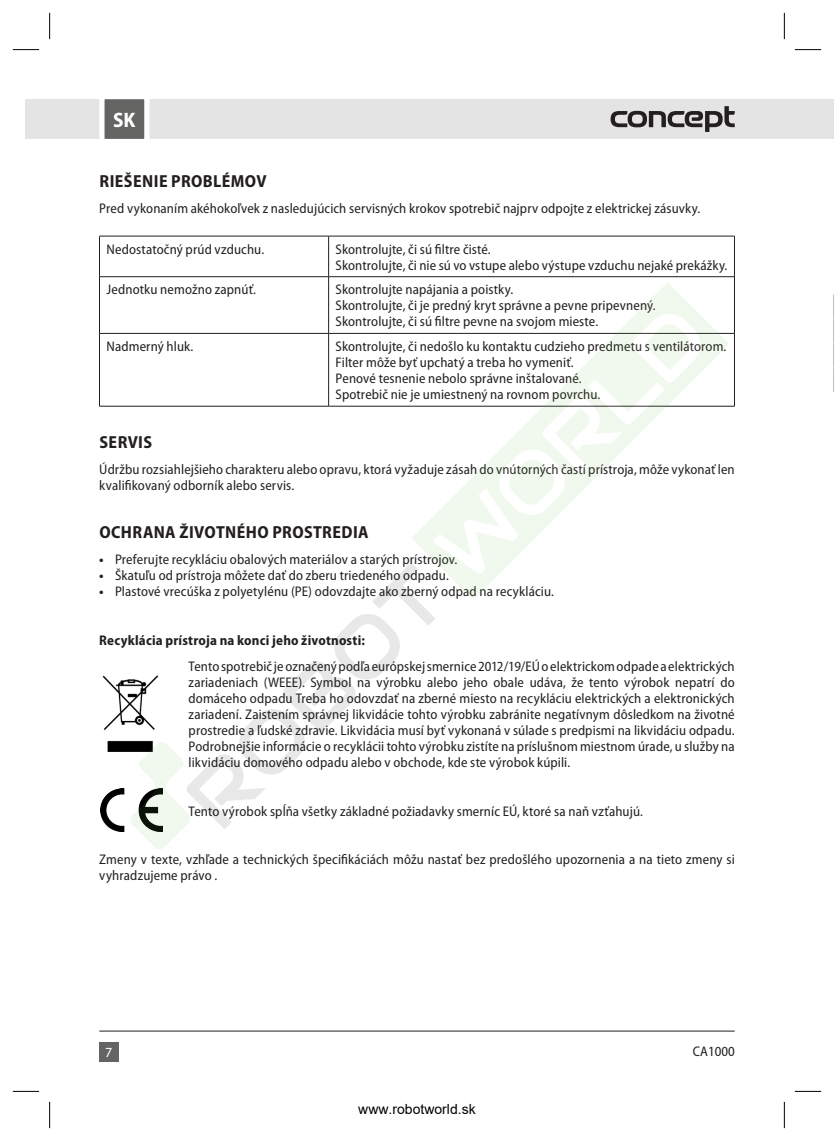
<style>
.page{position:relative;width:834px;height:1141px;background:#fff}
.page>*{position:absolute;margin:0;border:0;box-sizing:border-box;transform-origin:0 0}
.t1{font:700 semi-condensed 21px "Myriad Pro";color:#fff}
.Nadpis_moje_CZ{font:700 semi-condensed 17.5px "Myriad Pro";letter-spacing:.025em;color:#231f20}
.Text{font:semi-condensed 14px/16.1px "Myriad Pro";letter-spacing:.01em;color:#231f20}
.Odrážky-moje_bold{font:semi-condensed 14px "Myriad Pro";letter-spacing:.01em;color:#231f20}
.Odrážky-moje_norm_čí{font:semi-condensed 14px "Myriad Pro";letter-spacing:.01em;color:#231f20}
.Text-2{font:700 semi-condensed 14px "Myriad Pro";letter-spacing:.015em;color:#231f20}
.t2{font:14px "Arial";color:#000}
.t3{font:14px "Myriad Pro";color:#fff}
.s1{font-weight:700}
</style>
<div class="page">
<div style="left:784px;top:99px;width:49px;height:40px;background:#e4e4e4"></div>
<svg style="left:833px;top:106px;width:1px;height:26px"></svg>
<div style="left:25px;top:99px;width:759px;height:40px;background:#e4e4e4"></div>
<div style="left:99px;top:1042px;width:20px;height:20px;background:#646463"></div>
<svg style="left:610px;top:106px;width:124px;height:26px"></svg>
<svg style="left:99px;top:99px;width:51px;height:40px;background:#868686"></svg>
<hr style="left:99px;top:1031px;width:635px;height:1px;background:#231f20">
<hr style="left:99px;top:236px;width:229px;height:1px;background:#231f20">
<hr style="left:99px;top:236px;width:1px;height:40px;background:#231f20">
<hr style="left:328px;top:236px;width:406px;height:1px;background:#231f20">
<hr style="left:328px;top:236px;width:1px;height:40px;background:#231f20">
<hr style="left:734px;top:236px;width:1px;height:40px;background:#231f20">
<hr style="left:99px;top:276px;width:229px;height:1px;background:#231f20">
<hr style="left:99px;top:277px;width:1px;height:56px;background:#231f20">
<hr style="left:328px;top:276px;width:406px;height:1px;background:#231f20">
<hr style="left:328px;top:277px;width:1px;height:56px;background:#231f20">
<hr style="left:734px;top:277px;width:1px;height:56px;background:#231f20">
<hr style="left:99px;top:333px;width:229px;height:1px;background:#231f20">
<hr style="left:99px;top:334px;width:1px;height:72px;background:#231f20">
<hr style="left:328px;top:333px;width:406px;height:1px;background:#231f20">
<hr style="left:734px;top:334px;width:1px;height:72px;background:#231f20">
<hr style="left:99px;top:406px;width:229px;height:1px;background:#231f20">
<hr style="left:328px;top:406px;width:406px;height:1px;background:#231f20">
<img style="left:101px;top:798px;width:3px;height:25px">
<svg style="left:833px;top:294px;width:1px;height:98px"></svg>
<svg style="left:13px;top:49px;width:26px;height:1px"></svg>
<svg style="left:794px;top:49px;width:27px;height:1px"></svg>
<svg style="left:13px;top:1091px;width:26px;height:1px"></svg>
<svg style="left:794px;top:1091px;width:27px;height:1px"></svg>
<svg style="left:49px;top:13px;width:1px;height:26px"></svg>
<svg style="left:49px;top:1102px;width:1px;height:26px"></svg>
<svg style="left:783px;top:13px;width:1px;height:26px"></svg>
<svg style="left:783px;top:1102px;width:1px;height:26px"></svg>
<svg style="left:646px;top:282px;width:83px;height:125px"></svg>
<svg style="left:104px;top:304px;width:605px;height:545px"></svg>
<h1 class="t1" style="left:113px;top:108px;width:24px">SK</h1>
<p class="Nadpis_moje_CZ" style="left:99px;top:171px;width:169px">RIEŠENIE PROBLÉMOV</p>
<p class="Odrážky-moje_norm_čí" style="left:99px;top:201px;width:602px">Pred vykonaním akéhokoľvek z nasledujúcich servisných krokov spotrebič najprv odpojte z elektrickej zásuvky.</p>
<p class="Odrážky-moje_bold" style="left:106px;top:241px;width:159px">Nedostatočný prúd vzduchu.</p>
<p class="Odrážky-moje_bold" style="left:335px;top:241px;width:157px">Skontrolujte, či sú filtre čisté.</p>
<p class="Odrážky-moje_bold" style="left:335px;top:257px;width:393px">Skontrolujte, či nie sú vo vstupe alebo výstupe vzduchu nejaké prekážky.</p>
<p class="Odrážky-moje_bold" style="left:106px;top:282px;width:151px">Jednotku nemožno zapnúť.</p>
<p class="Odrážky-moje_bold" style="left:335px;top:282px;width:179px">Skontrolujte napájania a poistky.</p>
<p class="Odrážky-moje_bold" style="left:335px;top:298px;width:321px">Skontrolujte, či je predný kryt správne a pevne pripevnený.</p>
<p class="Odrážky-moje_bold" style="left:335px;top:314px;width:264px">Skontrolujte, či sú filtre pevne na svojom mieste.</p>
<p class="Odrážky-moje_bold" style="left:106px;top:339px;width:88px">Nadmerný hluk.</p>
<p class="Odrážky-moje_bold" style="left:335px;top:339px;width:392px">Skontrolujte, či nedošlo ku kontaktu cudzieho predmetu s ventilátorom.</p>
<p class="Odrážky-moje_bold" style="left:335px;top:355px;width:239px">Filter môže byť upchatý a treba ho vymeniť.</p>
<p class="Odrážky-moje_bold" style="left:335px;top:371px;width:248px">Penové tesnenie nebolo správne inštalované.</p>
<p class="Odrážky-moje_bold" style="left:335px;top:387px;width:266px">Spotrebič nie je umiestnený na rovnom povrchu.</p>
<p class="Nadpis_moje_CZ" style="left:99px;top:432px;width:54px">SERVIS</p>
<p class="Text" style="left:99px;top:461px;width:636px">Údržbu rozsiahlejšieho charakteru alebo opravu, ktorá vyžaduje zásah do vnútorných častí prístroja, môže vykonať len kvalifikovaný odborník alebo servis.</p>
<p class="Nadpis_moje_CZ" style="left:99px;top:522px;width:271px">OCHRANA ŽIVOTNÉHO PROSTREDIA</p>
<p class="Text" style="left:99px;top:552px;width:359px"><span class="s1">•</span> Preferujte recykláciu obalových materiálov a starých prístrojov.</p>
<p class="Text" style="left:99px;top:568px;width:351px"><span class="s1">•</span> Škatuľu od prístroja môžete dať do zberu triedeného odpadu.</p>
<p class="Text" style="left:99px;top:584px;width:456px"><span class="s1">•</span> Plastové vrecúška z polyetylénu (PE) odovzdajte ako zberný odpad na recykláciu.</p>
<p class="Text-2" style="left:99px;top:632px;width:267px">Recyklácia prístroja na konci jeho životnosti:</p>
<p class="Text" style="left:188px;top:658px;width:547px;text-align:justify">Tento spotrebič je označený podľa európskej smernice 2012/19/EÚ o elektrickom odpade a elektrických zariadeniach (WEEE). Symbol na výrobku alebo jeho obale udáva, že tento výrobok nepatrí do domáceho odpadu Treba ho odovzdať na zberné miesto na recykláciu elektrických a elektronických zariadení. Zaistením správnej likvidácie tohto výrobku zabránite negatívnym dôsledkom na životné prostredie a ľudské zdravie. Likvidácia musí byť vykonaná v súlade s predpismi na likvidáciu odpadu.<br>Podrobnejšie informácie o recyklácii tohto výrobku zistíte na príslušnom miestnom úrade, u služby na likvidáciu domového odpadu alebo v obchode, kde ste výrobok kúpili.</p>
<p class="Text" style="left:188px;top:803px;width:456px">Tento výrobok spĺňa všetky základné požiadavky smerníc EÚ, ktoré sa naň vzťahujú.</p>
<p class="Text" style="left:99px;top:851px;width:637px">Zmeny v texte, vzhľade a technických špecifikáciách môžu nastať bez predošlého upozornenia a na tieto zmeny si vyhradzujeme právo .</p>
<p class="t3" style="left:105px;top:1044px;width:9px">7</p>
<p class="Text" style="left:692px;top:1043px;width:43px">CA1000</p>
<p class="t2" style="left:358px;top:1099px;width:119px">www.robotworld.sk</p>
</div>
